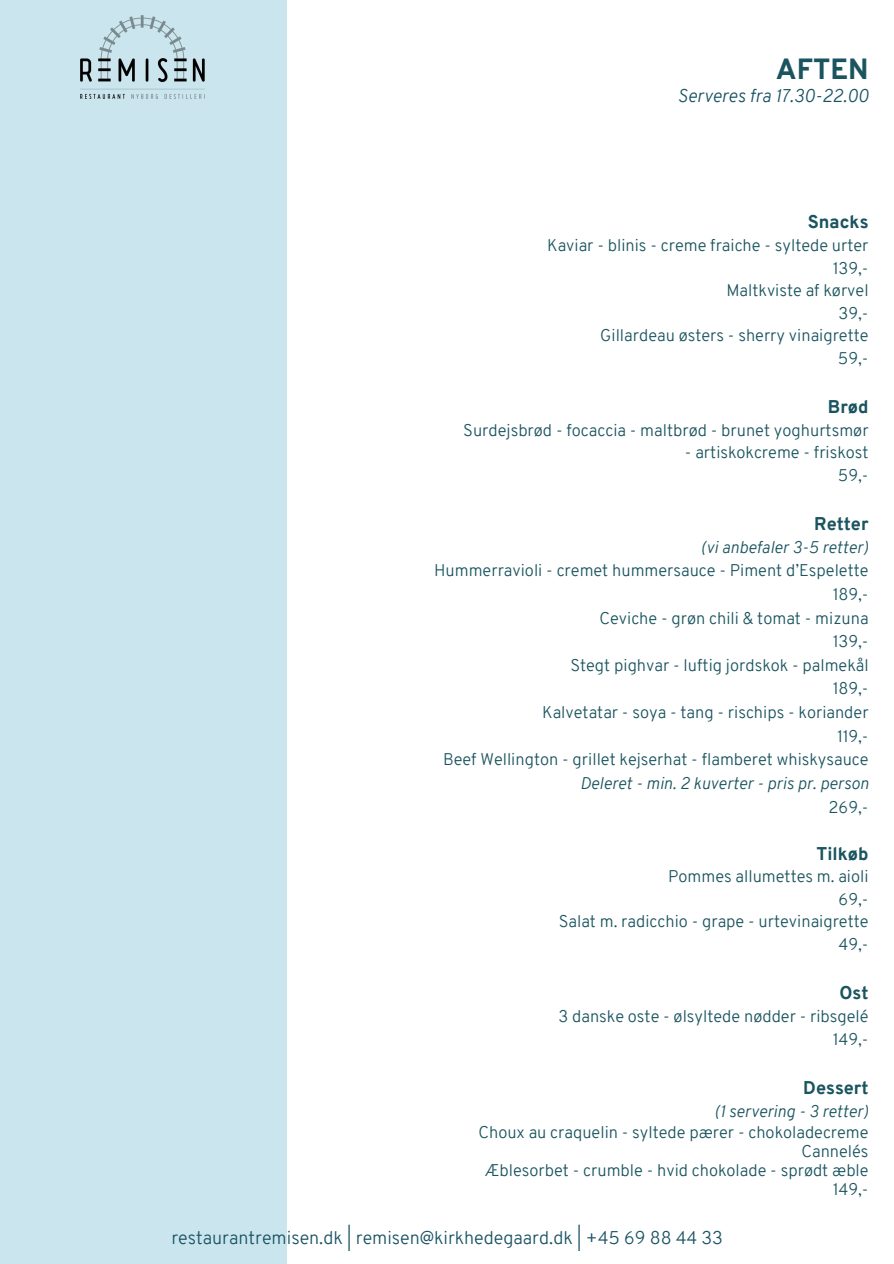
<style>
.page{position:relative;width:894px;height:1264px;background:#fff}
.page>*{position:absolute;margin:0;border:0;box-sizing:border-box;transform-origin:0 0}
.t1{font:800 28.5px "Overpass";color:#1a545f}
.t2{font:300 18px "Overpass";color:#195363}
.t3{font:800 18px "Overpass";color:#1a545f}
.t4{font:italic 300 18px "Overpass";color:#195363}
.t5{font:300 16.5px "Overpass";color:#1a545f}
.t6{font:italic 300 16.5px "Overpass";color:#1a545f}
</style>
<div class="page">
<div style="left:0;top:0;width:287px;height:1263px;background:#cae5ed"></div>
<img style="left:80px;top:15px;width:124px;height:83px">
<h1 class="t1" style="left:775px;top:58px;width:94px">AFTEN</h1>
<p class="t4" style="left:677px;top:89px;width:192px">Serveres fra 17.30-22.00</p>
<p class="t3" style="left:807px;top:215px;width:62px">Snacks</p>
<p class="t5" style="left:547px;top:238px;width:323px">Kaviar - blinis - creme fraiche - syltede urter</p>
<p class="t5" style="left:832px;top:261px;width:37px">139,-</p>
<p class="t5" style="left:726px;top:283px;width:144px">Maltkviste af kørvel</p>
<p class="t5" style="left:838px;top:306px;width:32px">39,-</p>
<p class="t5" style="left:600px;top:328px;width:270px">Gillardeau østers - sherry vinaigrette</p>
<p class="t5" style="left:837px;top:351px;width:32px">59,-</p>
<p class="t3" style="left:827px;top:399px;width:42px">Brød</p>
<p class="t5" style="left:463px;top:423px;width:407px">Surdejsbrød - focaccia - maltbrød - brunet yoghurtsmør</p>
<p class="t5" style="left:684px;top:445px;width:185px">- artiskokcreme - friskost</p>
<p class="t5" style="left:837px;top:468px;width:32px">59,-</p>
<p class="t3" style="left:814px;top:516px;width:56px">Retter</p>
<p class="t6" style="left:700px;top:540px;width:170px">(vi anbefaler 3-5 retter)</p>
<p class="t5" style="left:434px;top:564px;width:436px">Hummerravioli - cremet hummersauce - Piment d’Espelette</p>
<p class="t5" style="left:832px;top:587px;width:37px">189,-</p>
<p class="t5" style="left:599px;top:611px;width:270px">Ceviche - grøn chili &amp; tomat - mizuna</p>
<p class="t5" style="left:832px;top:634px;width:37px">139,-</p>
<p class="t5" style="left:570px;top:658px;width:300px">Stegt pighvar - luftig jordskok - palmekål</p>
<p class="t5" style="left:832px;top:682px;width:37px">189,-</p>
<p class="t5" style="left:542px;top:705px;width:328px">Kalvetatar - soya - tang - rischips - koriander</p>
<p class="t5" style="left:836px;top:729px;width:33px">119,-</p>
<p class="t5" style="left:443px;top:753px;width:427px">Beef Wellington - grillet kejserhat - flamberet whiskysauce</p>
<p class="t6" style="left:580px;top:776px;width:290px">Deleret - min. 2 kuverter - pris pr. person</p>
<p class="t5" style="left:828px;top:800px;width:42px">269,-</p>
<p class="t3" style="left:816px;top:846px;width:54px">Tilkøb</p>
<p class="t5" style="left:668px;top:870px;width:202px">Pommes allumettes m. aioli</p>
<p class="t5" style="left:838px;top:892px;width:32px">69,-</p>
<p class="t5" style="left:558px;top:915px;width:311px">Salat m. radicchio - grape - urtevinaigrette</p>
<p class="t5" style="left:838px;top:937px;width:32px">49,-</p>
<p class="t3" style="left:839px;top:985px;width:31px">Ost</p>
<p class="t5" style="left:558px;top:1009px;width:311px">3 danske oste - ølsyltede nødder - ribsgelé</p>
<p class="t5" style="left:832px;top:1032px;width:37px">149,-</p>
<p class="t3" style="left:803px;top:1080px;width:67px">Dessert</p>
<p class="t6" style="left:713px;top:1104px;width:156px">(1 servering - 3 retter)</p>
<p class="t5" style="left:478px;top:1125px;width:391px">Choux au craquelin - syltede pærer - chokoladecreme</p>
<p class="t5" style="left:801px;top:1144px;width:69px">Cannelés</p>
<p class="t5" style="left:485px;top:1163px;width:384px">Æblesorbet - crumble - hvid chokolade - sprødt æble</p>
<p class="t5" style="left:832px;top:1182px;width:37px">149,-</p>
<p class="t2" style="left:171px;top:1229px;width:553px">restaurantremisen.dk | remisen@kirkhedegaard.dk | +45 69 88 44 33</p>
</div>
